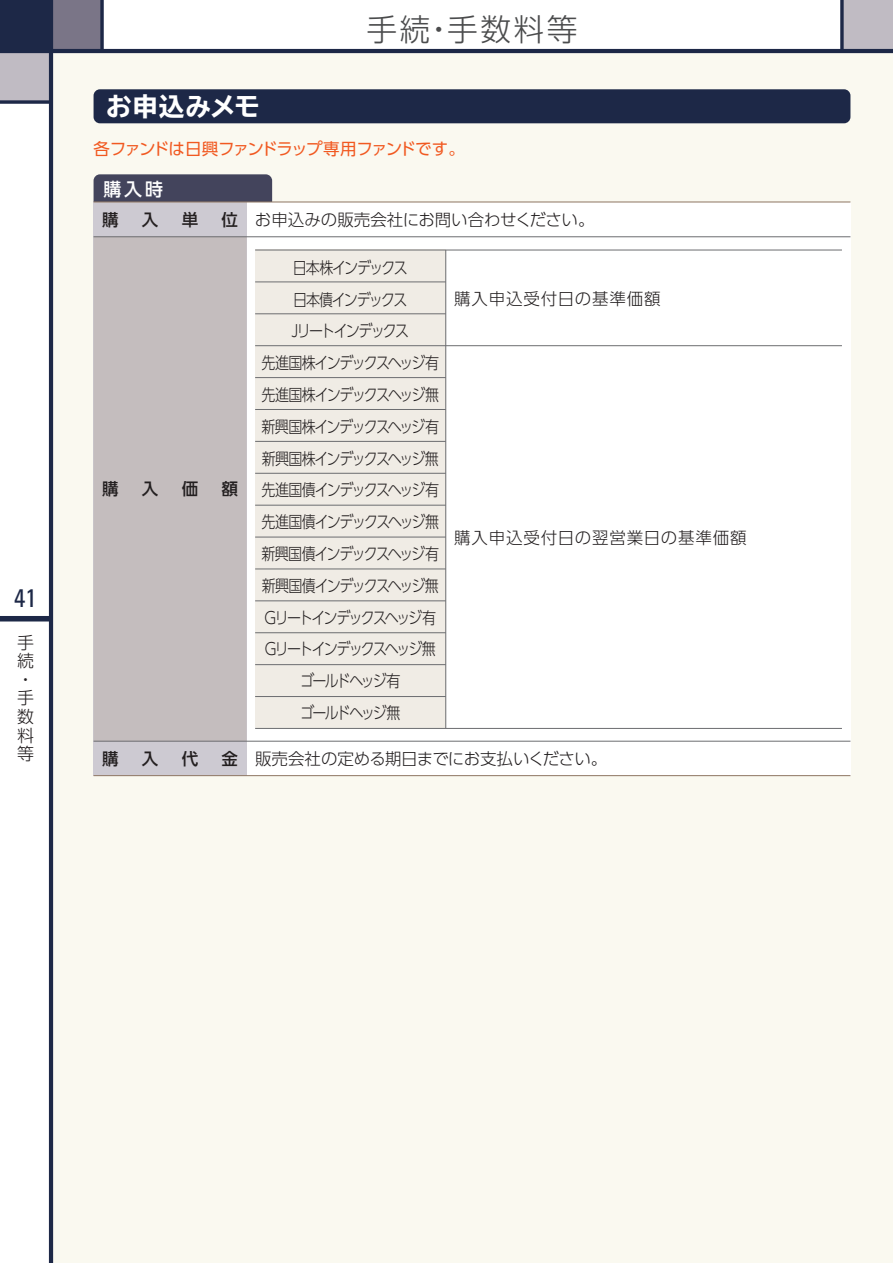
<style>
.page{position:relative;width:893px;height:1263px;background:#fff}
.page>*{position:absolute;margin:0;border:0;box-sizing:border-box;transform-origin:0 0}
.t1{font:300 30.75px "UD Shin Go Pro";letter-spacing:.08em;color:#4b4c4d}
.t2{font:700 expanded 25.5px "TBUD Go Std";letter-spacing:.025em;color:#fff}
.t3{font:condensed 25.5px "Univers LT Std";color:#1d2847}
.t4{font:500 18px "UD Shin Go Pro";color:#fff}
.t5{font:300 16.95px/18.6px "UD Shin Go Pro";color:#231f20}
.t6{font:300 16.5px/31.8px "UD Shin Go Pro";letter-spacing:-.12em;color:#231f20;text-align:center;scale:.85 1}
.t7{font:300 16.5px "UD Shin Go Pro";letter-spacing:.05em;color:#231f20}
.t8{font:16.5px "UD Shin Go Pro";letter-spacing:-.07em;color:#f15921}
.t9{font:300 16.5px "UD Shin Go Pro";letter-spacing:-.025em;color:#231f20}
.t10{font:300 16.5px "UD Shin Go Pro";letter-spacing:-.01em;color:#231f20}
.t11{font:500 16.5px "UD Shin Go Pro";color:#231f20}
</style>
<div class="page">
<div style="left:842px;top:0;width:51px;height:51px;background:#c0bbc3"></div>
<div style="left:0;top:0;width:51px;height:51px;background:#1d2847"></div>
<div style="left:0;top:51px;width:51px;height:51px;background:#c0bbc3"></div>
<div style="left:51px;top:0;width:51px;height:51px;background:#7a7587"></div>
<div style="left:0;top:616px;width:51px;height:5px;background:#1d2847"></div>
<div style="left:51px;top:51px;width:842px;height:1212px;background:#faf9f0"></div>
<hr style="left:49px;top:0;width:4px;height:1263px;background:#1d2847">
<hr style="left:0;top:49px;width:893px;height:4px;background:#1d2847">
<svg style="left:0;top:100px;width:49px;height:4px"></svg>
<svg style="left:100px;top:0;width:4px;height:49px"></svg>
<svg style="left:840px;top:0;width:4px;height:49px"></svg>
<div style="left:94px;top:174px;width:178px;height:34px;background:#43445c;border-radius:6px"></div>
<div style="left:94px;top:202px;width:153px;height:574px;background:#cdcad2"></div>
<div style="left:247px;top:202px;width:603px;height:574px;background:#fff"></div>
<div style="left:94px;top:236px;width:153px;height:505px;background:#c4bdbe"></div>
<hr style="left:94px;top:201px;width:756px;height:1px;background:#927b68">
<hr style="left:94px;top:236px;width:756px;height:1px;background:#6c6d70">
<hr style="left:94px;top:741px;width:756px;height:1px;background:#6c6d70">
<hr style="left:94px;top:775px;width:756px;height:1px;background:#927b68">
<div style="left:94px;top:89px;width:756px;height:34px;background:#1d2847;border-radius:6px"></div>
<div style="left:255px;top:250px;width:191px;height:478px;background:#f0ece5"></div>
<hr style="left:255px;top:282px;width:191px;height:1px;background:#6c6d70">
<hr style="left:255px;top:314px;width:191px;height:1px;background:#6c6d70">
<hr style="left:255px;top:345px;width:587px;height:1px;background:#6c6d70">
<hr style="left:255px;top:377px;width:191px;height:1px;background:#6c6d70">
<hr style="left:255px;top:409px;width:191px;height:1px;background:#6c6d70">
<hr style="left:255px;top:441px;width:191px;height:1px;background:#6c6d70">
<hr style="left:255px;top:473px;width:191px;height:1px;background:#6c6d70">
<hr style="left:255px;top:505px;width:191px;height:1px;background:#6c6d70">
<hr style="left:255px;top:537px;width:191px;height:1px;background:#6c6d70">
<hr style="left:255px;top:569px;width:191px;height:1px;background:#6c6d70">
<hr style="left:255px;top:601px;width:191px;height:1px;background:#6c6d70">
<hr style="left:255px;top:632px;width:191px;height:1px;background:#6c6d70">
<hr style="left:255px;top:664px;width:191px;height:1px;background:#6c6d70">
<hr style="left:255px;top:696px;width:191px;height:1px;background:#6c6d70">
<hr style="left:255px;top:728px;width:587px;height:1px;background:#6c6d70">
<hr style="left:255px;top:250px;width:587px;height:1px;background:#6c6d70">
<hr style="left:445px;top:250px;width:1px;height:478px;background:#6c6d70">
<h2 class="t3" style="left:14px;top:582px;width:24px">41</h2>
<p class="t5" style="left:17px;top:632px;width:18px">手続・手数料等</p>
<h2 class="t2" style="left:106px;top:92px;width:155px">お申込みメモ</h2>
<h1 class="t1" style="left:366px;top:4px;width:213px">手続・手数料等</h1>
<p class="t8" style="left:94px;top:135px;width:373px">各ファンドは日興ファンドラップ専用ファンドです。</p>
<p class="t4" style="left:103px;top:174px;width:61px">購入時</p>
<p class="t11" style="left:102px;top:206px;width:18px">購</p>
<p class="t11" style="left:142px;top:206px;width:18px">入</p>
<p class="t11" style="left:182px;top:206px;width:18px">単</p>
<p class="t11" style="left:222px;top:206px;width:18px">位</p>
<p class="t11" style="left:102px;top:476px;width:18px">購</p>
<p class="t11" style="left:142px;top:476px;width:18px">入</p>
<p class="t11" style="left:182px;top:476px;width:18px">価</p>
<p class="t11" style="left:222px;top:476px;width:18px">額</p>
<p class="t11" style="left:102px;top:745px;width:18px">購</p>
<p class="t11" style="left:142px;top:745px;width:18px">入</p>
<p class="t11" style="left:182px;top:745px;width:18px">代</p>
<p class="t11" style="left:222px;top:745px;width:18px">金</p>
<p class="t10" style="left:255px;top:206px;width:341px">お申込みの販売会社にお問い合わせください。</p>
<p class="t6" style="left:261px;top:251px;width:211px">日本株インデックス<br>日本債インデックス<br>Jリートインデックス<br>先進国株インデックスヘッジ有先進国株インデックスヘッジ無新興国株インデックスヘッジ有新興国株インデックスヘッジ無先進国債インデックスヘッジ有先進国債インデックスヘッジ無新興国債インデックスヘッジ有新興国債インデックスヘッジ無<br>Gリートインデックスヘッジ有<br>Gリートインデックスヘッジ無ゴールドヘッジ有<br>ゴールドヘッジ無</p>
<p class="t7" style="left:454px;top:285px;width:208px">購入申込受付日の基準価額</p>
<p class="t7" style="left:454px;top:524px;width:294px">購入申込受付日の翌営業日の基準価額</p>
<p class="t9" style="left:255px;top:745px;width:354px">販売会社の定める期日までにお支払いください。</p>
</div>
